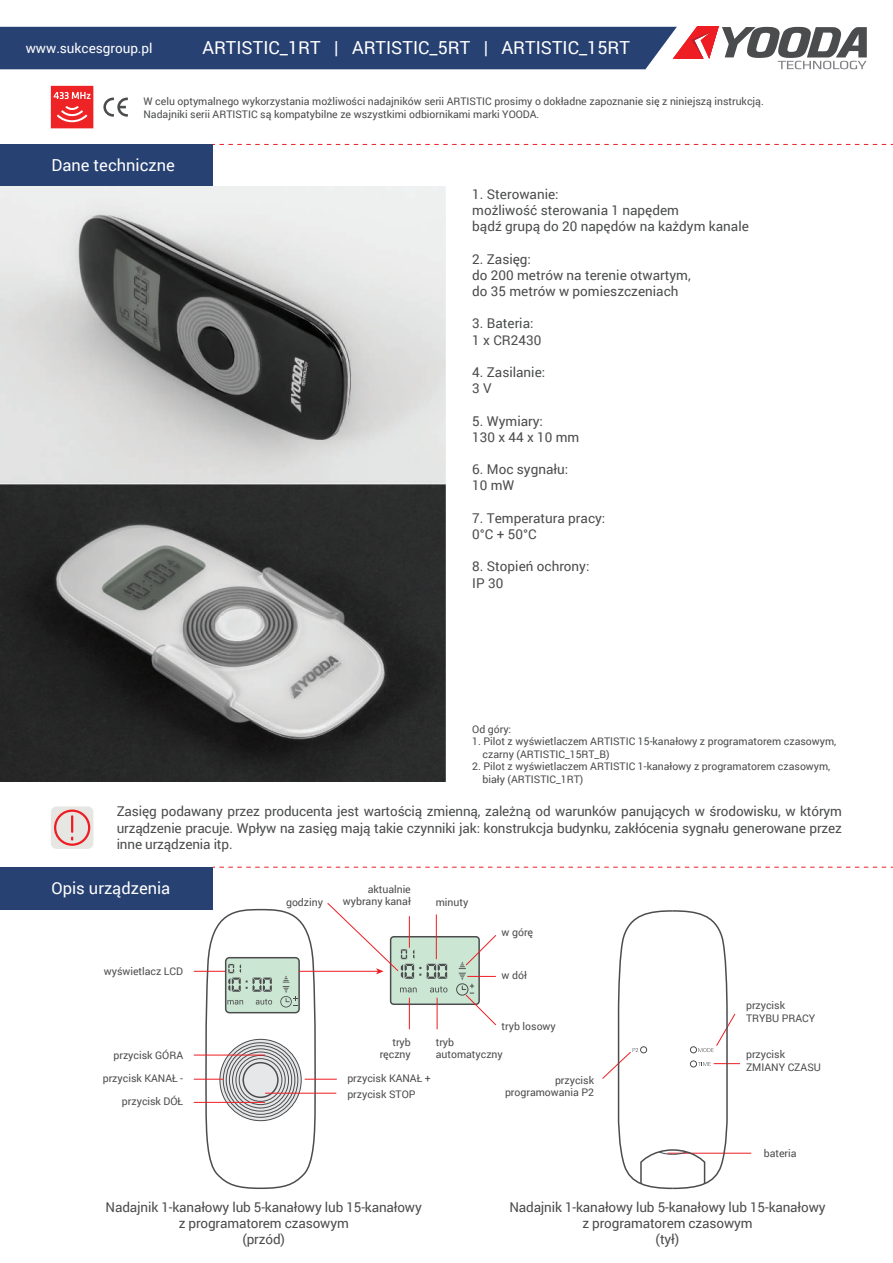
<style>
.page{position:relative;width:893px;height:1263px;background:#fff}
.page>*{position:absolute;margin:0;border:0;box-sizing:border-box;transform-origin:0 0}
.t1{font:18px "Roboto";color:#fff}
.t2{font:16.5px "Roboto";color:#fff}
.t3{font:13.5px/16.2px "Roboto";color:#4b4c4d}
.t4{font:13.5px "Roboto";color:#fff}
.t5{font:10.5px/12.6px "Roboto";color:#4b4c4d}
</style>
<div class="page">
<svg style="left:0;top:26px;width:867px;height:43px;background:#4f5d82"></svg>
<svg style="left:103px;top:98px;width:25px;height:19px"></svg>
<div style="left:0;top:144px;width:213px;height:43px;background:#284173"></div>
<svg style="left:213px;top:144px;width:680px;height:1px"></svg>
<svg style="left:51px;top:86px;width:42px;height:42px;background:#f04244"></svg>
<div style="left:51px;top:806px;width:42px;height:43px;background:#e6e6e2;border-radius:6px"></div>
<svg style="left:71px;top:816px;width:2px;height:16px"></svg>
<div style="left:54px;top:809px;width:36px;height:37px;border:2px solid #ee1d23;border-radius:50%"></div>
<div style="left:0;top:867px;width:213px;height:43px;background:#284173"></div>
<svg style="left:213px;top:867px;width:680px;height:1px"></svg>
<hr style="left:299px;top:971px;width:79px;height:1px;background:#ee1d23">
<hr style="left:265px;top:1093px;width:71px;height:1px;background:#ee1d23">
<svg style="left:194px;top:908px;width:123px;height:281px"></svg>
<hr style="left:667px;top:1153px;width:84px;height:1px;background:#ee1d23">
<hr style="left:305px;top:1079px;width:32px;height:1px;background:#ee1d23">
<div style="left:391px;top:937px;width:88px;height:67px;background:#cbe6d3;border-radius:3px"></div>
<div style="left:390px;top:936px;width:90px;height:69px;border:2px solid #4b4c4d;border-radius:3px"></div>
<svg style="left:427px;top:964px;width:20px;height:15px"></svg>
<svg style="left:400px;top:987px;width:17px;height:5px"></svg>
<svg style="left:430px;top:986px;width:17px;height:6px"></svg>
<div style="left:456px;top:983px;width:12px;height:12px;border:1px solid #4b4c4d;border-radius:50%"></div>
<hr style="left:409px;top:998px;width:1px;height:31px;background:#ee1d23">
<hr style="left:437px;top:998px;width:1px;height:31px;background:#ee1d23">
<svg style="left:458px;top:935px;width:39px;height:91px"></svg>
<svg style="left:327px;top:903px;width:94px;height:76px"></svg>
<hr style="left:436px;top:914px;width:1px;height:45px;background:#ee1d23">
<img style="left:0;top:187px;width:446px;height:595px">
<svg style="left:602px;top:910px;width:138px;height:280px"></svg>
<p class="t4" style="left:26px;top:38px;width:128px">www.sukcesgroup.pl</p>
<h1 class="t1" style="left:202px;top:35px;width:429px">ARTISTIC_1RT | ARTISTIC_5RT | ARTISTIC_15RT</h1>
<p class="t5" style="left:143px;top:95px;width:622px">W celu optymalnego wykorzystania możliwości nadajników serii ARTISTIC prosimy o dokładne zapoznanie się z niniejszą instrukcją.<br>Nadajniki serii ARTISTIC są kompatybilne ze wszystkimi odbiornikami marki YOODA.</p>
<p class="t2" style="left:51px;top:153px;width:125px">Dane techniczne</p>
<p class="t3" style="left:472px;top:185px;width:278px">1. Sterowanie:<br>możliwość sterowania 1 napędem<br>bądź grupą do 20 napędów na każdym kanale</p>
<p class="t3" style="left:472px;top:250px;width:220px">2. Zasięg:<br>do 200 metrów na terenie otwartym, do 35 metrów w pomieszczeniach</p>
<p class="t3" style="left:472px;top:315px;width:71px">3. Bateria:<br>1 x CR2430</p>
<p class="t3" style="left:472px;top:364px;width:74px">4. Zasilanie:<br>3 V</p>
<p class="t3" style="left:472px;top:412px;width:109px">5. Wymiary:<br>130 x 44 x 10 mm</p>
<p class="t3" style="left:472px;top:461px;width:97px">6. Moc sygnału:<br>10 mW</p>
<p class="t3" style="left:472px;top:509px;width:135px">7. Temperatura pracy:<br>0°C + 50°C</p>
<p class="t3" style="left:472px;top:558px;width:119px">8. Stopień ochrony:<br>IP 30</p>
<p class="t5" style="left:472px;top:722px;width:41px">Od góry:</p>
<p class="t5" style="left:483px;top:735px;width:355px;text-indent:-10px">1. Pilot z wyświetlaczem ARTISTIC 15-kanałowy z programatorem czasowym, czarny (ARTISTIC_15RT_B)</p>
<p class="t5" style="left:483px;top:760px;width:349px;text-indent:-10px">2. Pilot z wyświetlaczem ARTISTIC 1-kanałowy z programatorem czasowym, biały (ARTISTIC_1RT)</p>
<p class="t3" style="left:117px;top:803px;width:727px;text-align:justify">Zasięg podawany przez producenta jest wartością zmienną, zależną od warunków panujących w środowisku, w którym urządzenie pracuje. Wpływ na zasięg mają takie czynniki jak: konstrukcja budynku, zakłócenia sygnału generowane przez inne urządzenia itp.</p>
<p class="t2" style="left:51px;top:876px;width:120px">Opis urządzenia</p>
<p class="t5" style="left:343px;top:882px;width:69px;text-align:right">aktualnie wybrany kanał</p>
<p class="t5" style="left:286px;top:895px;width:38px">godziny</p>
<p class="t5" style="left:436px;top:895px;width:34px">minuty</p>
<p class="t5" style="left:104px;top:964px;width:81px">wyświetlacz LCD</p>
<p class="t5" style="left:502px;top:926px;width:33px">w górę</p>
<p class="t5" style="left:502px;top:968px;width:27px">w dół</p>
<p class="t5" style="left:502px;top:1019px;width:56px">tryb losowy</p>
<p class="t5" style="left:436px;top:1035px;width:69px">tryb automatyczny</p>
<p class="t5" style="left:380px;top:1035px;width:33px;text-align:right">tryb ręczny</p>
<p class="t5" style="left:113px;top:1048px;width:71px">przycisk GÓRA</p>
<p class="t5" style="left:103px;top:1072px;width:82px">przycisk KANAŁ -</p>
<p class="t5" style="left:505px;top:1073px;width:91px;text-align:right">przycisk programowania P2</p>
<p class="t5" style="left:347px;top:1070px;width:85px;line-height:15.8px">przycisk KANAŁ + przycisk STOP</p>
<p class="t5" style="left:122px;top:1095px;width:63px">przycisk DÓŁ</p>
<p class="t5" style="left:746px;top:999px;width:71px">przycisk<br>TRYBU PRACY</p>
<p class="t5" style="left:746px;top:1048px;width:76px">przycisk<br>ZMIANY CZASU</p>
<p class="t5" style="left:764px;top:1147px;width:34px">bateria</p>
<p class="t3" style="left:106px;top:1198px;width:318px;text-align:center">Nadajnik 1-kanałowy lub 5-kanałowy lub 15-kanałowy z programatorem czasowym<br>(przód)</p>
<p class="t3" style="left:509px;top:1198px;width:318px;text-align:center">Nadajnik 1-kanałowy lub 5-kanałowy lub 15-kanałowy z programatorem czasowym<br>(tył)</p>
</div>
